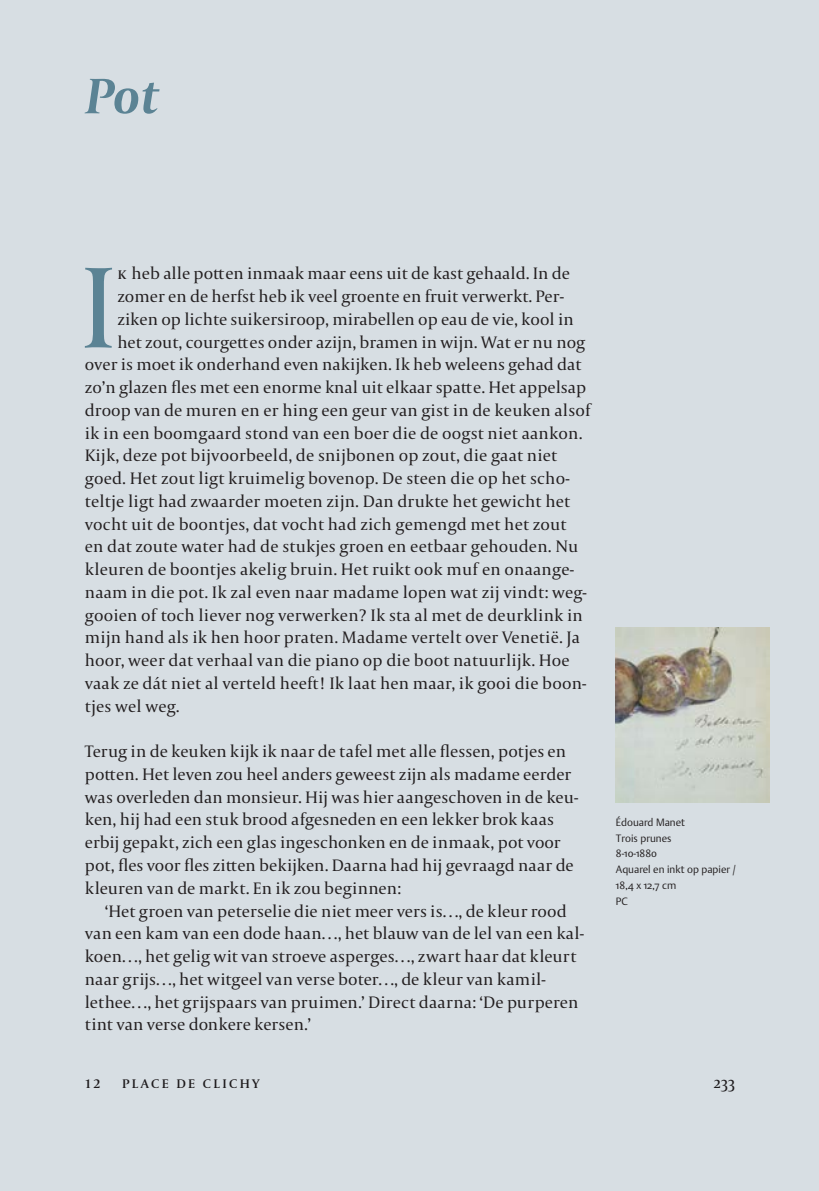
<style>
.page{position:relative;width:819px;height:1191px;background:#d7dee3}
.page>*{position:absolute;margin:0;border:0;box-sizing:border-box;transform-origin:0 0}
.t1{font:121.27px "Capitolium 2";color:#5b8394}
.t2{font:italic 700 52.5px "Capitolium 2";color:#5b8394}
.t3{font:17.5px/22.8px "Capitolium 2";letter-spacing:.01em;color:#231f20}
.t4{font:17.5px "Capitolium 2";letter-spacing:.095em;color:#231f20}
.t5{font:300 10.5px/15.8px "DTL Argo TOT";color:#231f20}
</style>
<div class="page">
<img style="left:615px;top:627px;width:154px;height:175px">
<h2 class="t2" style="left:85px;top:61px;width:75px">Pot</h2>
<h1 class="t1" style="left:79px;top:228px;width:39px">I</h1>
<p class="t3" style="left:117px;top:262px;width:454px">k heb alle potten inmaak maar eens uit de kast gehaald. In de</p>
<p class="t3" style="left:117px;top:284px;width:448px">zomer en de herfst heb ik veel groente en fruit verwerkt. Per-</p>
<p class="t3" style="left:117px;top:307px;width:458px">ziken op lichte suikersiroop, mirabellen op eau de vie, kool in</p>
<p class="t3" style="left:117px;top:330px;width:469px">het zout, courgettes onder azijn, bramen in wijn. Wat er nu nog</p>
<p class="t3" style="left:85px;top:353px;width:498px">over is moet ik onderhand even nakijken. Ik heb weleens gehad dat</p>
<p class="t3" style="left:85px;top:375px;width:503px">zo’n glazen fles met een enorme knal uit elkaar spatte. Het appelsap</p>
<p class="t3" style="left:85px;top:398px;width:508px">droop van de muren en er hing een geur van gist in de keuken alsof</p>
<p class="t3" style="left:85px;top:421px;width:499px">ik in een boomgaard stond van een boer die de oogst niet aankon.</p>
<p class="t3" style="left:85px;top:444px;width:474px">Kijk, deze pot bijvoorbeeld, de snijbonen op zout, die gaat niet</p>
<p class="t3" style="left:85px;top:466px;width:486px">goed. Het zout ligt kruimelig bovenop. De steen die op het scho-</p>
<p class="t3" style="left:85px;top:489px;width:487px">teltje ligt had zwaarder moeten zijn. Dan drukte het gewicht het</p>
<p class="t3" style="left:85px;top:512px;width:483px">vocht uit de boontjes, dat vocht had zich gemengd met het zout</p>
<p class="t3" style="left:85px;top:535px;width:495px">en dat zoute water had de stukjes groen en eetbaar gehouden. Nu</p>
<p class="t3" style="left:85px;top:557px;width:490px">kleuren de boontjes akelig bruin. Het ruikt ook muf en onaange-</p>
<p class="t3" style="left:85px;top:580px;width:503px">naam in die pot. Ik zal even naar madame lopen wat zij vindt: weg-</p>
<p class="t3" style="left:85px;top:603px;width:499px">gooien of toch liever nog verwerken? Ik sta al met de deurklink in</p>
<p class="t3" style="left:85px;top:626px;width:496px">mijn hand als ik hen hoor praten. Madame vertelt over Venetië. Ja</p>
<p class="t3" style="left:85px;top:648px;width:486px">hoor, weer dat verhaal van die piano op die boot natuurlijk. Hoe</p>
<p class="t3" style="left:85px;top:671px;width:503px">vaak ze dát niet al verteld heeft! Ik laat hen maar, ik gooi die boon-</p>
<p class="t3" style="left:85px;top:694px;width:96px">tjes wel weg.</p>
<p class="t3" style="left:85px;top:739px;width:495px">Terug in de keuken kijk ik naar de tafel met alle flessen, potjes en potten. Het leven zou heel anders geweest zijn als madame eerder was overleden dan monsieur. Hij was hier aangeschoven in de keu&shy;ken, hij had een stuk brood afgesneden en een lekker brok kaas erbij gepakt, zich een glas ingeschonken en de inmaak, pot voor pot, fles voor fles zitten bekijken. Daarna had hij gevraagd naar de kleuren van de markt. En ik zou beginnen:</p>
<p class="t3" style="left:85px;top:899px;width:500px;text-indent:20px">‘Het groen van peterselie die niet meer vers is…, de kleur rood van een kam van een dode haan…, het blauw van de lel van een kal&shy;koen…, het gelig wit van stroeve asperges…, zwart haar dat kleurt naar grijs…, het witgeel van verse boter…, de kleur van kamil&shy;lethee…, het grijspaars van pruimen.’ Direct daarna: ‘De purperen tint van verse donkere kersen.’</p>
<p class="t5" style="left:616px;top:814px;width:122px">Édouard Manet<br>Trois prunes<br>8-10-1880<br>Aquarel en inkt op papier /<br>18,4 x 12,7 cm<br>PC</p>
<p class="t4" style="left:85px;top:1070px;width:176px">12 place de clichy</p>
<p class="t3" style="left:713px;top:1070px;width:23px">233</p>
</div>
